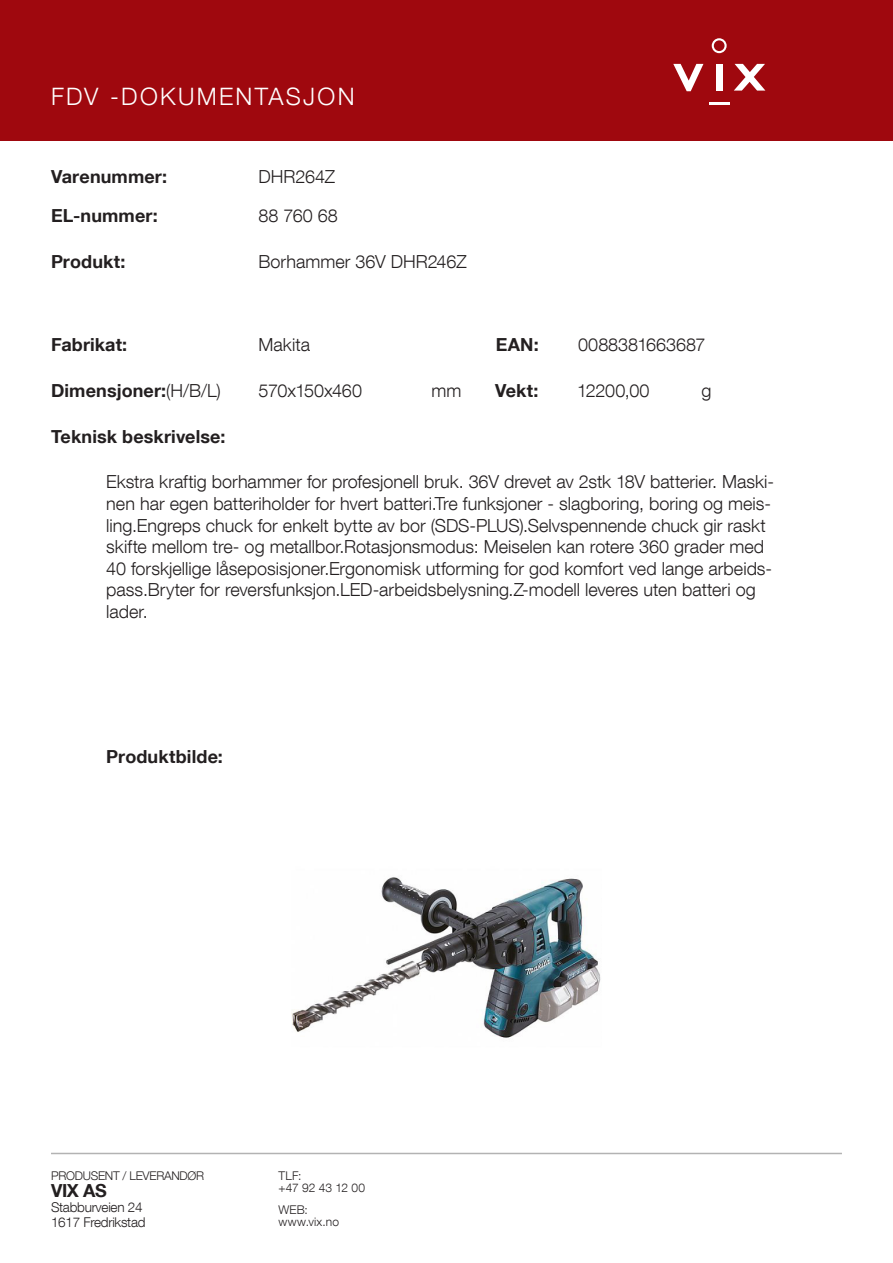
<style>
.page{position:relative;width:893px;height:1263px;background:#fff}
.page>*{position:absolute;margin:0;border:0;box-sizing:border-box;transform-origin:0 0}
.t1{font:300 24px "Helvetica Neue LT Com";letter-spacing:.095em;color:#fff}
.t2{font:300 18px/21.6px "Helvetica Neue LT Com";color:#231f20}
.t3{font:700 18px "Helvetica Neue LT Com";letter-spacing:.005em;color:#231f20}
.t4{font:300 18px "Helvetica Neue LT Com";letter-spacing:-.02em;color:#231f20}
.t5{font:300 13.5px "Helvetica Neue LT Com";letter-spacing:-.02em;color:#231f20}
.t6{font:300 12px "Helvetica Neue LT Com";letter-spacing:-.02em;color:#231f20}
.s1{font-weight:300}
</style>
<div class="page">
<div style="left:0;top:0;width:893px;height:140px;background:#9f080e"></div>
<hr style="left:51px;top:1153px;width:791px;height:1px;background:#b3b3b3">
<svg style="left:673px;top:64px;width:30px;height:27px"></svg>
<div style="left:716px;top:64px;width:6px;height:27px;background:#fff"></div>
<svg style="left:734px;top:64px;width:31px;height:27px"></svg>
<svg style="left:712px;top:38px;width:15px;height:15px"></svg>
<hr style="left:709px;top:102px;width:20px;height:3px;background:#fff">
<img style="left:292px;top:877px;width:309px;height:161px">
<p class="t1" style="left:51px;top:81px;width:305px">FDV -DOKUMENTASJON</p>
<p class="t3" style="left:51px;top:165px;width:118px">Varenummer:</p>
<p class="t3" style="left:51px;top:204px;width:108px">EL-nummer:</p>
<p class="t2" style="left:259px;top:165px;width:78px">DHR264Z</p>
<p class="t2" style="left:259px;top:204px;width:81px">88 760 68</p>
<p class="t3" style="left:51px;top:250px;width:76px">Produkt:</p>
<p class="t2" style="left:259px;top:250px;width:210px">Borhammer 36V DHR246Z</p>
<p class="t3" style="left:51px;top:333px;width:78px">Fabrikat:</p>
<p class="t2" style="left:259px;top:333px;width:53px">Makita</p>
<p class="t3" style="left:496px;top:333px;width:45px">EAN:</p>
<p class="t2" style="left:578px;top:333px;width:129px">0088381663687</p>
<p class="t3" style="left:51px;top:379px;width:171px">Dimensjoner:<span class="s1">(H/B/L)</span></p>
<p class="t4" style="left:259px;top:379px;width:105px">570x150x460</p>
<p class="t2" style="left:432px;top:379px;width:31px">mm</p>
<p class="t3" style="left:495px;top:379px;width:45px">Vekt:</p>
<p class="t2" style="left:577px;top:379px;width:74px">12200,00</p>
<p class="t2" style="left:702px;top:379px;width:12px">g</p>
<p class="t3" style="left:51px;top:425px;width:176px">Teknisk beskrivelse:</p>
<p class="t2" style="left:106px;top:471px;width:669px">Ekstra kraftig borhammer for profesjonell bruk. 36V drevet av 2stk 18V batterier. Maski&shy;nen har egen batteriholder for hvert batteri.Tre funksjoner - slagboring, boring og meis&shy;ling.Engreps chuck for enkelt bytte av bor (SDS-PLUS).Selvspennende chuck gir raskt skifte mellom tre- og metallbor.Rotasjonsmodus: Meiselen kan rotere 360 grader med 40 forskjellige låseposisjoner.Ergonomisk utforming for god komfort ved lange arbeids&shy;pass.Bryter for reversfunksjon.LED-arbeidsbelysning.Z-modell leveres uten batteri og lader.</p>
<p class="t3" style="left:106px;top:746px;width:118px">Produktbilde:</p>
<p class="t6" style="left:51px;top:1168px;width:155px">PRODUSENT / LEVERANDØR</p>
<p class="t3" style="left:51px;top:1179px;width:57px">VIX AS</p>
<p class="t5" style="left:51px;top:1198px;width:93px">Stabburveien 24</p>
<p class="t5" style="left:51px;top:1213px;width:96px">1617 Fredrikstad</p>
<p class="t6" style="left:279px;top:1168px;width:25px">TLF:</p>
<p class="t6" style="left:279px;top:1180px;width:88px">+47 92 43 12 00</p>
<p class="t6" style="left:279px;top:1202px;width:31px">WEB:</p>
<p class="t6" style="left:279px;top:1214px;width:62px">www.vix.no</p>
</div>
